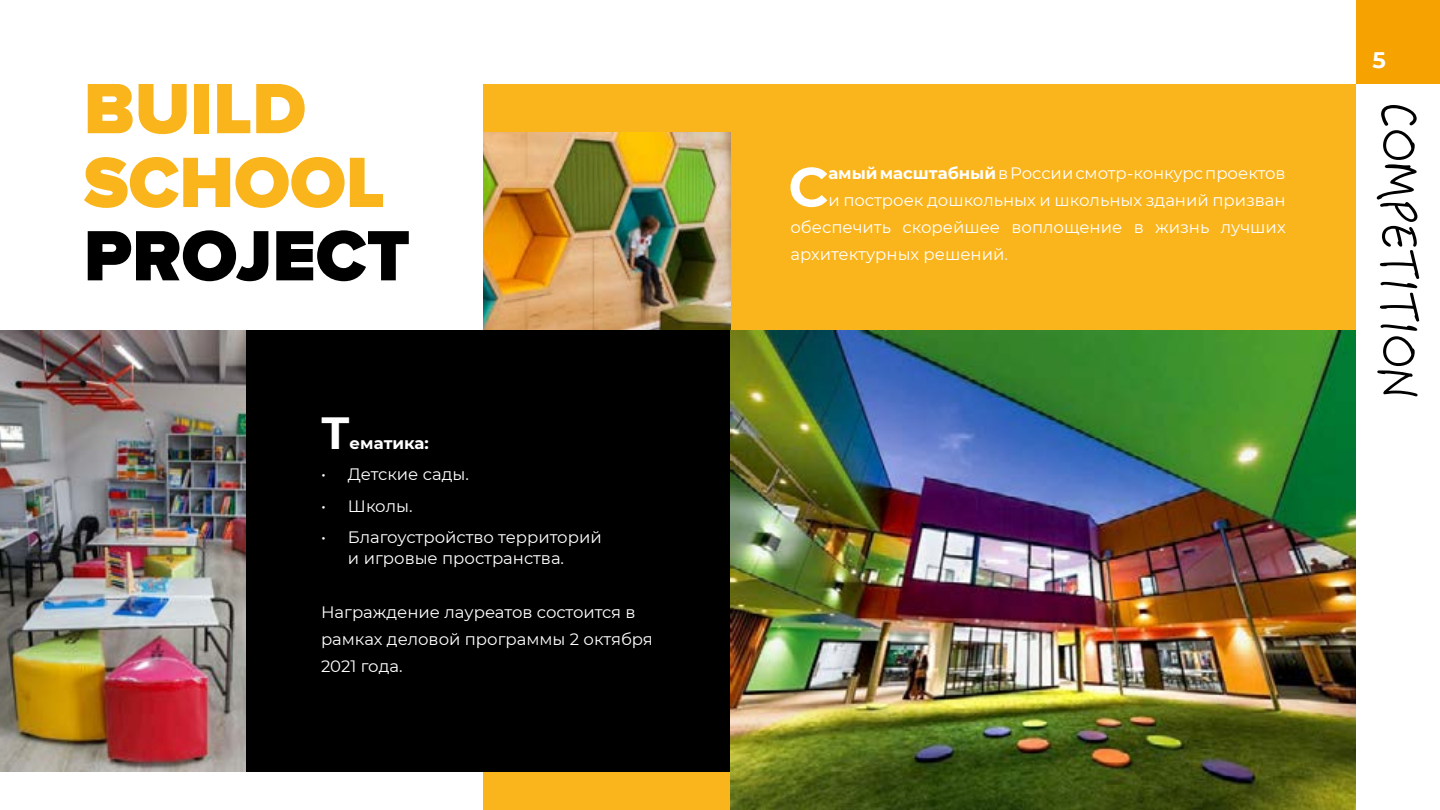
<style>
.page{position:relative;width:1440px;height:810px;background:#fff}
.page>*{position:absolute;margin:0;border:0;box-sizing:border-box;transform-origin:0 0}
.t1{font:700 55.05px "Montserrat";color:#fff}
.t2{font:700 45px "Montserrat";color:#fff}
.t3{font:700 22.5px "Montserrat";color:#fff}
.t4{font:16.5px/27px "Montserrat";color:#fff}
.t5{font:700 16.5px "Montserrat";color:#fff}
.s1{font-weight:700}
</style>
<div class="page">
<div style="left:1356px;top:0;width:84px;height:84px;background:#f6a200"></div>
<div style="left:484px;top:84px;width:872px;height:726px;background:#fab51d"></div>
<div style="left:246px;top:330px;width:484px;height:442px;background:#000"></div>
<img style="left:484px;top:133px;width:246px;height:197px">
<img style="left:730px;top:330px;width:626px;height:480px">
<img style="left:0;top:330px;width:246px;height:442px">
<svg style="left:1377px;top:105px;width:42px;height:291px"></svg>
<svg style="left:88px;top:84px;width:45px;height:49px;background:#fac03e"></svg>
<svg style="left:139px;top:84px;width:48px;height:50px"></svg>
<div style="left:195px;top:84px;width:14px;height:49px;background:#fab51d"></div>
<svg style="left:217px;top:84px;width:33px;height:49px"></svg>
<svg style="left:256px;top:84px;width:49px;height:49px"></svg>
<svg style="left:84px;top:157px;width:299px;height:51px"></svg>
<svg style="left:88px;top:230px;width:180px;height:51px"></svg>
<svg style="left:276px;top:230px;width:133px;height:51px"></svg>
<h2 class="t2" style="left:321px;top:400px;width:30px">Т</h2>
<p class="t5" style="left:350px;top:431px;width:81px">ематика:</p>
<p class="t4" style="left:321px;top:460px;width:149px">• Детские сады.</p>
<p class="t4" style="left:321px;top:492px;width:93px">• Школы.</p>
<p class="t4" style="left:348px;top:526px;width:255px;line-height:21px;text-indent:-27px">• Благоустройство территорий и игровые пространства.</p>
<p class="t4" style="left:321px;top:598px;width:333px">Награждение лауреатов состоится в рамках деловой программы 2 октября<br>2021 года.</p>
<h1 class="t1" style="left:788px;top:147px;width:41px">С</h1>
<p class="t4" style="left:828px;top:160px;width:459px"><span class="s1">амый масштабный</span> в России смотр-конкурс проектов</p>
<p class="t4" style="left:828px;top:187px;width:459px">и построек дошкольных и школьных зданий призван</p>
<p class="t4" style="left:790px;top:214px;width:497px">обеспечить скорейшее воплощение в жизнь лучших</p>
<p class="t4" style="left:790px;top:241px;width:219px">архитектурных решений.</p>
<h3 class="t3" style="left:1372px;top:43px;width:15px">5</h3>
</div>
